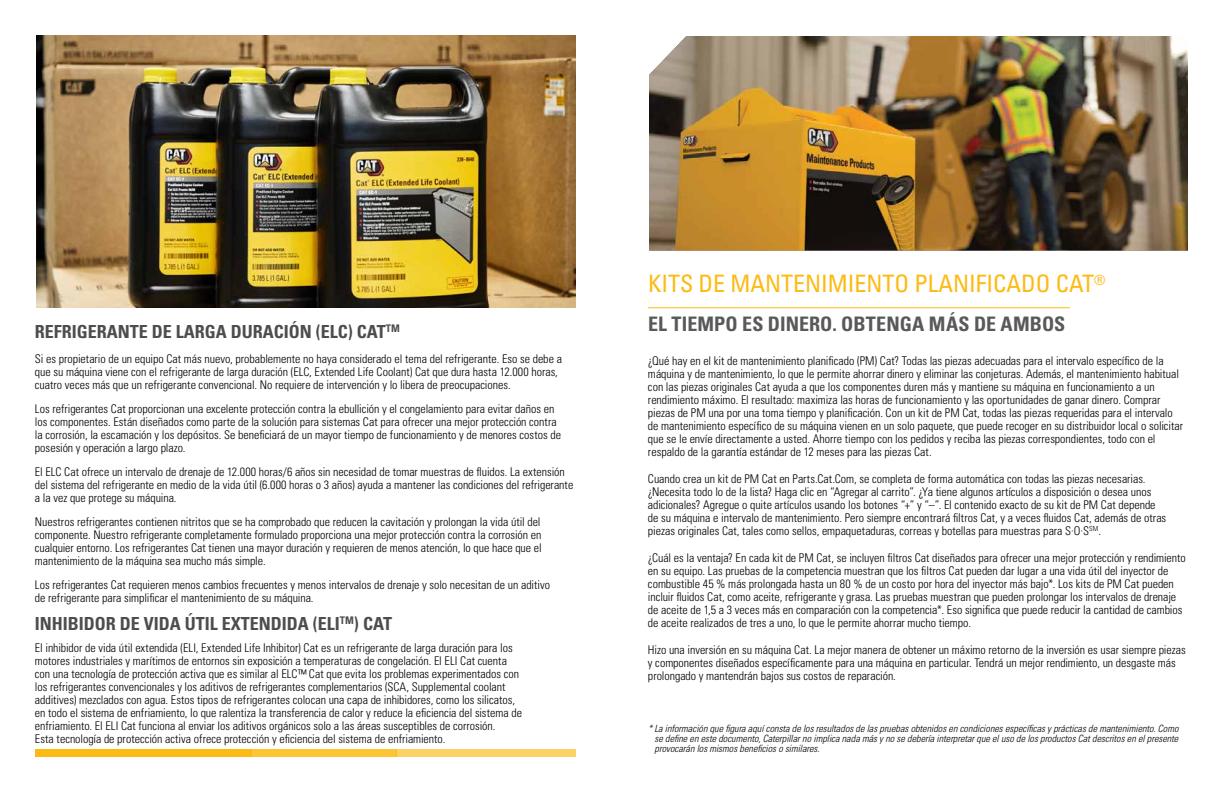
<style>
.page{position:relative;width:1224px;height:792px;background:#fff}
.page>*{position:absolute;margin:0;border:0;box-sizing:border-box;transform-origin:0 0}
.t1{font:condensed 24px "Univers LT Std";color:#fdba12}
.t2{font:700 condensed 20px "Univers LT Std";letter-spacing:.005em;color:#58595b}
.t3{font:700 condensed 18px "Univers LT Std";color:#4d4d4f}
.t4{font:300 condensed 12px/13px "Univers LT Std";color:#000}
.t5{font:italic 300 condensed 10px/10px "Univers LT Std";color:#000;text-align:justify}
</style>
<div class="page">
<img style="left:36px;top:36px;width:539px;height:271px">
<div style="left:35px;top:749px;width:217px;height:7px;background:#fdba12"></div>
<div style="left:252px;top:749px;width:145px;height:7px;background:#fdc436"></div>
<div style="left:397px;top:749px;width:179px;height:7px;background:#fdd265"></div>
<hr style="left:648px;top:307px;width:422px;height:1px;background:#fdba12">
<img style="left:649px;top:36px;width:539px;height:215px">
<h3 class="t3" style="left:35px;top:321px;width:366px">REFRIGERANTE DE LARGA DURACIÓN (ELC) CAT<sup>TM</sup></h3>
<p class="t4" style="left:35px;top:352px;width:529px">Si es propietario de un equipo Cat más nuevo, probablemente no haya considerado el tema del refrigerante. Eso se debe a que su máquina viene con el refrigerante de larga duración (ELC, Extended Life Coolant) Cat que dura hasta 12.000 horas, cuatro veces más que un refrigerante convencional. No requiere de intervención y lo libera de preocupaciones.</p>
<p class="t4" style="left:35px;top:402px;width:528px">Los refrigerantes Cat proporcionan una excelente protección contra la ebullición y el congelamiento para evitar daños en los componentes. Están diseñados como parte de la solución para sistemas Cat para ofrecer una mejor protección contra la corrosión, la escamación y los depósitos. Se beneficiará de un mayor tiempo de funcionamiento y de menores costos de posesión y operación a largo plazo.</p>
<p class="t4" style="left:35px;top:465px;width:540px">El ELC Cat ofrece un intervalo de drenaje de 12.000 horas/6 años sin necesidad de tomar muestras de fluidos. La extensión del sistema del refrigerante en medio de la vida útil (6.000 horas o 3 años) ayuda a mantener las condiciones del refrigerante a la vez que protege su máquina.</p>
<p class="t4" style="left:35px;top:515px;width:508px;text-align:justify">Nuestros refrigerantes contienen nitritos que se ha comprobado que reducen la cavitación y prolongan la vida útil del componente. Nuestro refrigerante completamente formulado proporciona una mejor protección contra la corrosión en cualquier entorno. Los refrigerantes Cat tienen una mayor duración y requieren de menos atención, lo que hace que el mantenimiento de la máquina sea mucho más simple.</p>
<p class="t4" style="left:35px;top:578px;width:517px">Los refrigerantes Cat requieren menos cambios frecuentes y menos intervalos de drenaje y solo necesitan de un aditivo de refrigerante para simplificar el mantenimiento de su máquina.</p>
<h3 class="t3" style="left:35px;top:613px;width:359px">INHIBIDOR DE VIDA ÚTIL EXTENDIDA (ELI<sup>TM</sup>) CAT</h3>
<p class="t4" style="left:35px;top:641px;width:489px">El inhibidor de vida útil extendida (ELI, Extended Life Inhibitor) Cat es un refrigerante de larga duración para los motores industriales y marítimos de entornos sin exposición a temperaturas de congelación. El ELI Cat cuenta con una tecnología de protección activa que es similar al ELC™ Cat que evita los problemas experimentados con los refrigerantes convencionales y los aditivos de refrigerantes complementarios (SCA, Supplemental coolant additives) mezclados con agua. Estos tipos de refrigerantes colocan una capa de inhibidores, como los silicatos, en todo el sistema de enfriamiento, lo que ralentiza la transferencia de calor y reduce la eficiencia del sistema de enfriamiento. El ELI Cat funciona al enviar los aditivos orgánicos solo a las áreas susceptibles de corrosión.<br>Esta tecnología de protección activa ofrece protección y eficiencia del sistema de enfriamiento.</p>
<h1 class="t1" style="left:648px;top:269px;width:459px">KITS DE MANTENIMIENTO PLANIFICADO CAT<sup>®</sup></h1>
<h2 class="t2" style="left:648px;top:311px;width:419px">EL TIEMPO ES DINERO. OBTENGA MÁS DE AMBOS</h2>
<p class="t4" style="left:648px;top:355px;width:537px">¿Qué hay en el kit de mantenimiento planificado (PM) Cat? Todas las piezas adecuadas para el intervalo específico de la máquina y de mantenimiento, lo que le permite ahorrar dinero y eliminar las conjeturas. Además, el mantenimiento habitual con las piezas originales Cat ayuda a que los componentes duren más y mantiene su máquina en funcionamiento a un rendimiento máximo. El resultado: maximiza las horas de funcionamiento y las oportunidades de ganar dinero. Comprar piezas de PM una por una toma tiempo y planificación. Con un kit de PM Cat, todas las piezas requeridas para el intervalo de mantenimiento específico de su máquina vienen en un solo paquete, que puede recoger en su distribuidor local o solicitar que se le envíe directamente a usted. Ahorre tiempo con los pedidos y reciba las piezas correspondientes, todo con el respaldo de la garantía estándar de 12 meses para las piezas Cat.</p>
<p class="t4" style="left:648px;top:473px;width:520px">Cuando crea un kit de PM Cat en Parts.Cat.Com, se completa de forma automática con todas las piezas necesarias. ¿Necesita todo lo de la lista? Haga clic en “Agregar al carrito”. ¿Ya tiene algunos artículos a disposición o desea unos adicionales? Agregue o quite artículos usando los botones “+” y “–”. El contenido exacto de su kit de PM Cat depende de su máquina e intervalo de mantenimiento. Pero siempre encontrará filtros Cat, y a veces fluidos Cat, además de otras piezas originales Cat, tales como sellos, empaquetaduras, correas y botellas para muestras para S·O·S<sup>SM</sup>.</p>
<p class="t4" style="left:648px;top:552px;width:539px">¿Cuál es la ventaja? En cada kit de PM Cat, se incluyen filtros Cat diseñados para ofrecer una mejor protección y rendimiento en su equipo. Las pruebas de la competencia muestran que los filtros Cat pueden dar lugar a una vida útil del inyector de combustible 45 % más prolongada hasta un 80 % de un costo por hora del inyector más bajo*. Los kits de PM Cat pueden incluir fluidos Cat, como aceite, refrigerante y grasa. Las pruebas muestran que pueden prolongar los intervalos de drenaje de aceite de 1,5 a 3 veces más en comparación con la competencia*. Eso significa que puede reducir la cantidad de cambios de aceite realizados de tres a uno, lo que le permite ahorrar mucho tiempo.</p>
<p class="t4" style="left:648px;top:644px;width:539px">Hizo una inversión en su máquina Cat. La mejor manera de obtener un máximo retorno de la inversión es usar siempre piezas y componentes diseñados específicamente para una máquina en particular. Tendrá un mejor rendimiento, un desgaste más prolongado y mantendrán bajos sus costos de reparación.</p>
<p class="t5" style="left:655px;top:724px;width:525px;text-indent:-7px">* La información que figura aquí consta de los resultados de las pruebas obtenidos en condiciones específicas y prácticas de mantenimiento. Como se define en este documento, Caterpillar no implica nada más y no se debería interpretar que el uso de los productos Cat descritos en el presente provocarán los mismos beneficios o similares.</p>
</div>
